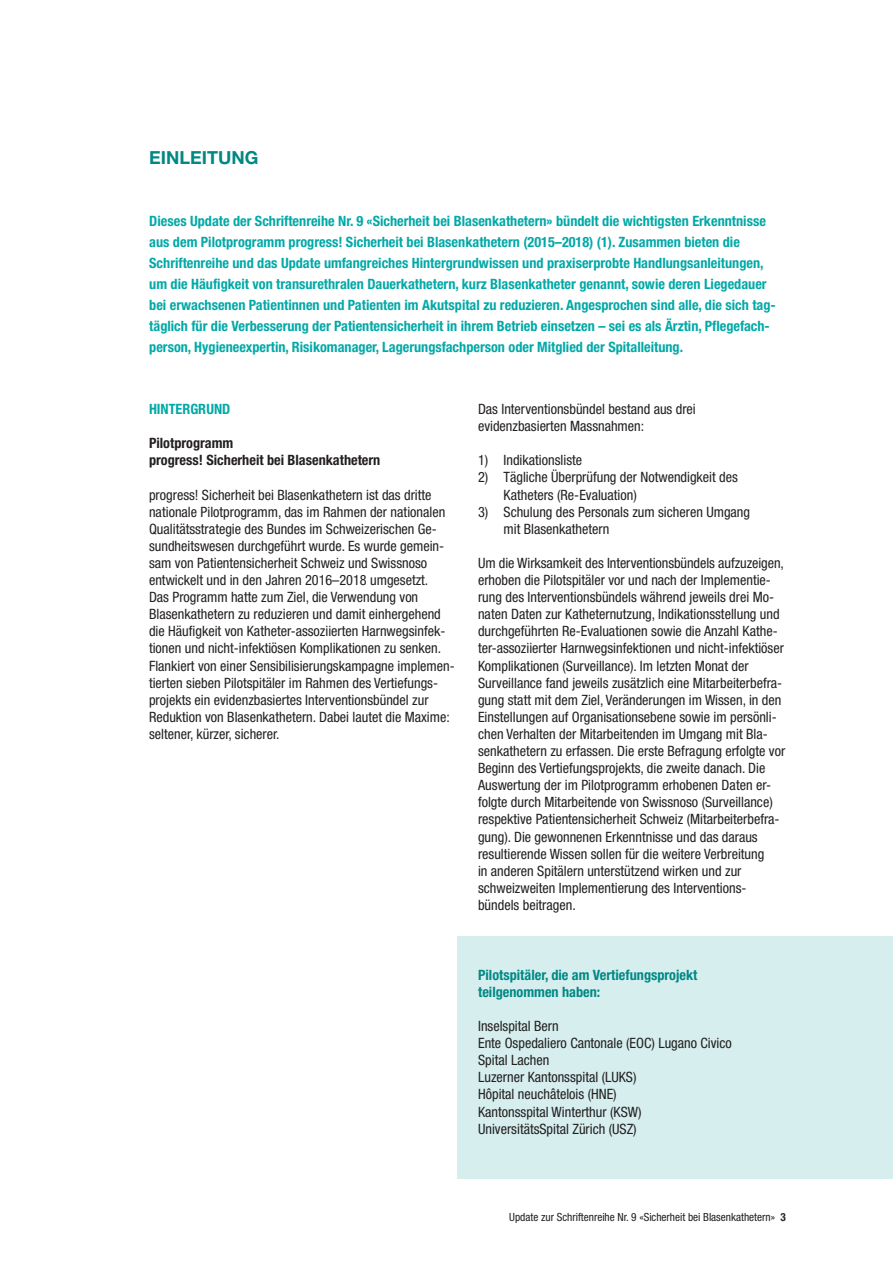
<style>
.page{position:relative;width:893px;height:1263px;background:#fff}
.page>*{position:absolute;margin:0;border:0;box-sizing:border-box;transform-origin:0 0}
.t1{font:700 18px "Helvetica Neue";color:#008885}
.t2{font:condensed 14.25px/17.1px "Helvetica Neue";color:#231f20}
.t3{font:700 condensed 14.25px/21px "Helvetica Neue";color:#00a9a7}
.t4{font:700 condensed 14.25px/17.1px "Helvetica Neue";color:#008885}
.t5{font:700 condensed 14.25px/17.1px "Helvetica Neue";color:#231f20}
.t6{font:condensed 11.25px "Helvetica Neue";color:#231f20}
.s1{font-weight:700}
</style>
<div class="page">
<div style="left:457px;top:937px;width:436px;height:242px;background:#d6eeee"></div>
<p class="t1" style="left:149px;top:151px;width:111px">EINLEITUNG</p>
<p class="t3" style="left:149px;top:212px;width:628px">Dieses Update der Schriftenreihe Nr. 9 «Sicherheit bei Blasenkathetern» bündelt die wichtigsten Erkenntnisse aus dem Pilotprogramm progress! Sicherheit bei Blasenkathetern (2015–2018) (1). Zusammen bieten die Schriftenreihe und das Update umfangreiches Hintergrundwissen und praxiserprobte Handlungsanleitungen, um die Häufigkeit von transurethralen Dauerkathetern, kurz Blasenkatheter genannt, sowie deren Liegedauer bei erwachsenen Patientinnen und Patienten im Akutspital zu reduzieren. Angesprochen sind alle, die sich tag&shy;täglich für die Verbesserung der Patientensicherheit in ihrem Betrieb einsetzen – sei es als Ärztin, Pflegefach&shy;person, Hygieneexpertin, Risikomanager, Lagerungsfachperson oder Mitglied der Spitalleitung.</p>
<p class="t3" style="left:149px;top:400px;width:83px">HINTERGRUND</p>
<p class="t5" style="left:149px;top:436px;width:233px">Pilotprogramm<br>progress! Sicherheit bei Blasenkathetern</p>
<p class="t2" style="left:149px;top:487px;width:307px">progress! Sicherheit bei Blasenkathetern ist das dritte nationale Pilotprogramm, das im Rahmen der nationalen Qualitätsstrategie des Bundes im Schweizerischen Ge&shy;sundheitswesen durchgeführt wurde. Es wurde gemein&shy;sam von Patientensicherheit Schweiz und Swissnoso entwickelt und in den Jahren 2016–2018 umgesetzt.<br>Das Programm hatte zum Ziel, die Verwendung von Blasenkathetern zu reduzieren und damit einhergehend die Häufigkeit von Katheter-assoziierten Harnwegsinfek&shy;tionen und nicht-infektiösen Komplikationen zu senken.<br>Flankiert von einer Sensibilisierungskampagne implemen&shy;tierten sieben Pilotspitäler im Rahmen des Vertiefungs&shy;projekts ein evidenzbasiertes Interventionsbündel zur Reduktion von Blasenkathetern. Dabei lautet die Maxime: seltener, kürzer, sicherer.</p>
<p class="t2" style="left:478px;top:402px;width:219px">Das Interventionsbündel bestand aus drei evidenzbasierten Massnahmen:</p>
<p class="t2" style="left:478px;top:453px;width:106px">1) Indikationsliste</p>
<p class="t2" style="left:503px;top:470px;width:236px;text-indent:-26px">2) Tägliche Überprüfung der Notwendigkeit des<br>Katheters (Re-Evaluation)</p>
<p class="t2" style="left:503px;top:504px;width:248px;text-indent:-26px">3) Schulung des Personals zum sicheren Umgang mit Blasenkathetern</p>
<p class="t2" style="left:478px;top:555px;width:309px">Um die Wirksamkeit des Interventionsbündels aufzuzeigen, erhoben die Pilotspitäler vor und nach der Implementie&shy;rung des Interventionsbündels während jeweils drei Mo&shy;naten Daten zur Katheternutzung, Indikationsstellung und durchgeführten Re-Evaluationen sowie die Anzahl Kathe&shy;ter-assoziierter Harnwegsinfektionen und nicht-infektiöser Komplikationen (Surveillance). Im letzten Monat der Surveillance fand jeweils zusätzlich eine Mitarbeiterbefra&shy;gung statt mit dem Ziel, Veränderungen im Wissen, in den Einstellungen auf Organisationsebene sowie im persönli&shy;chen Verhalten der Mitarbeitenden im Umgang mit Bla&shy;senkathetern zu erfassen. Die erste Befragung erfolgte vor Beginn des Vertiefungsprojekts, die zweite danach. Die Auswertung der im Pilotprogramm erhobenen Daten er&shy;folgte durch Mitarbeitende von Swissnoso (Surveillance) respektive Patientensicherheit Schweiz (Mitarbeiterbefra&shy;gung). Die gewonnenen Erkenntnisse und das daraus resultierende Wissen sollen für die weitere Verbreitung<br>in anderen Spitälern unterstützend wirken und zur schweizweiten Implementierung des Interventions&shy;bündels beitragen.</p>
<p class="t4" style="left:478px;top:967px;width:221px">Pilotspitäler, die am Vertiefungsprojekt teilgenommen haben:</p>
<p class="t2" style="left:478px;top:1019px;width:255px">Inselspital Bern<br>Ente Ospedaliero Cantonale (EOC) Lugano Civico<br>Spital Lachen<br>Luzerner Kantonsspital (LUKS)<br>Hôpital neuchâtelois (HNE)<br>Kantonsspital Winterthur (KSW)<br>UniversitätsSpital Zürich (USZ)</p>
<p class="t6" style="left:509px;top:1213px;width:278px">Update zur Schriftenreihe Nr. 9 «Sicherheit bei Blasenkathetern» <span class="s1">3</span></p>
</div>
